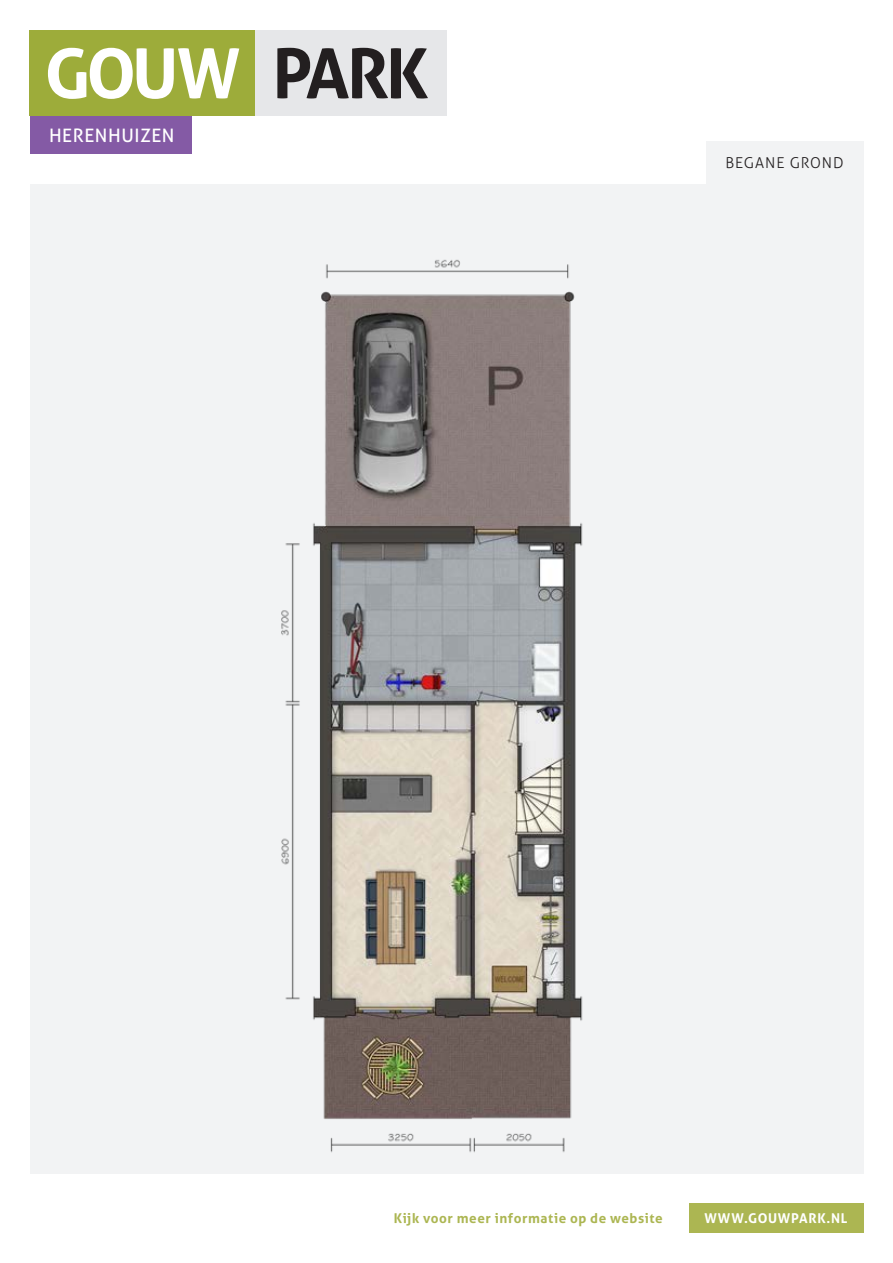
<style>
.page{position:relative;width:893px;height:1263px;background:#fff}
.page>*{position:absolute;margin:0;border:0;box-sizing:border-box;transform-origin:0 0}
.t1{font:700 68.85px "Aller";letter-spacing:-.05em;color:#fff}
.t2{font:18.6px "Aller";letter-spacing:.03em;color:#fff}
.t3{font:300 15px "Aller";letter-spacing:.05em;color:#231f20}
.t4{font:700 13.5px "Aller";letter-spacing:.04em;color:#acb652}
.t5{font:700 13.5px "Aller";letter-spacing:.055em;color:#fff}
.s1{color:#231f20}
</style>
<div class="page">
<div style="left:30px;top:184px;width:833px;height:990px;background:#f2f3f4"></div>
<div style="left:706px;top:141px;width:157px;height:43px;background:#f2f3f4"></div>
<div style="left:689px;top:1203px;width:174px;height:30px;background:#acb652"></div>
<div style="left:30px;top:116px;width:161px;height:38px;background:#845aa5"></div>
<div style="left:255px;top:30px;width:191px;height:86px;background:#e6e7e9"></div>
<div style="left:30px;top:30px;width:225px;height:86px;background:#9dac3a"></div>
<img style="left:281px;top:259px;width:302px;height:894px">
<h1 class="t1" style="left:44px;top:31px;width:386px">GOUW <span class="s1">PARK</span></h1>
<h2 class="t2" style="left:49px;top:124px;width:127px">HERENHUIZEN</h2>
<p class="t3" style="left:726px;top:154px;width:119px">BEGANE GROND</p>
<p class="t4" style="left:394px;top:1210px;width:271px">Kijk voor meer informatie op de website</p>
<p class="t5" style="left:704px;top:1210px;width:145px">WWW.GOUWPARK.NL</p>
</div>
